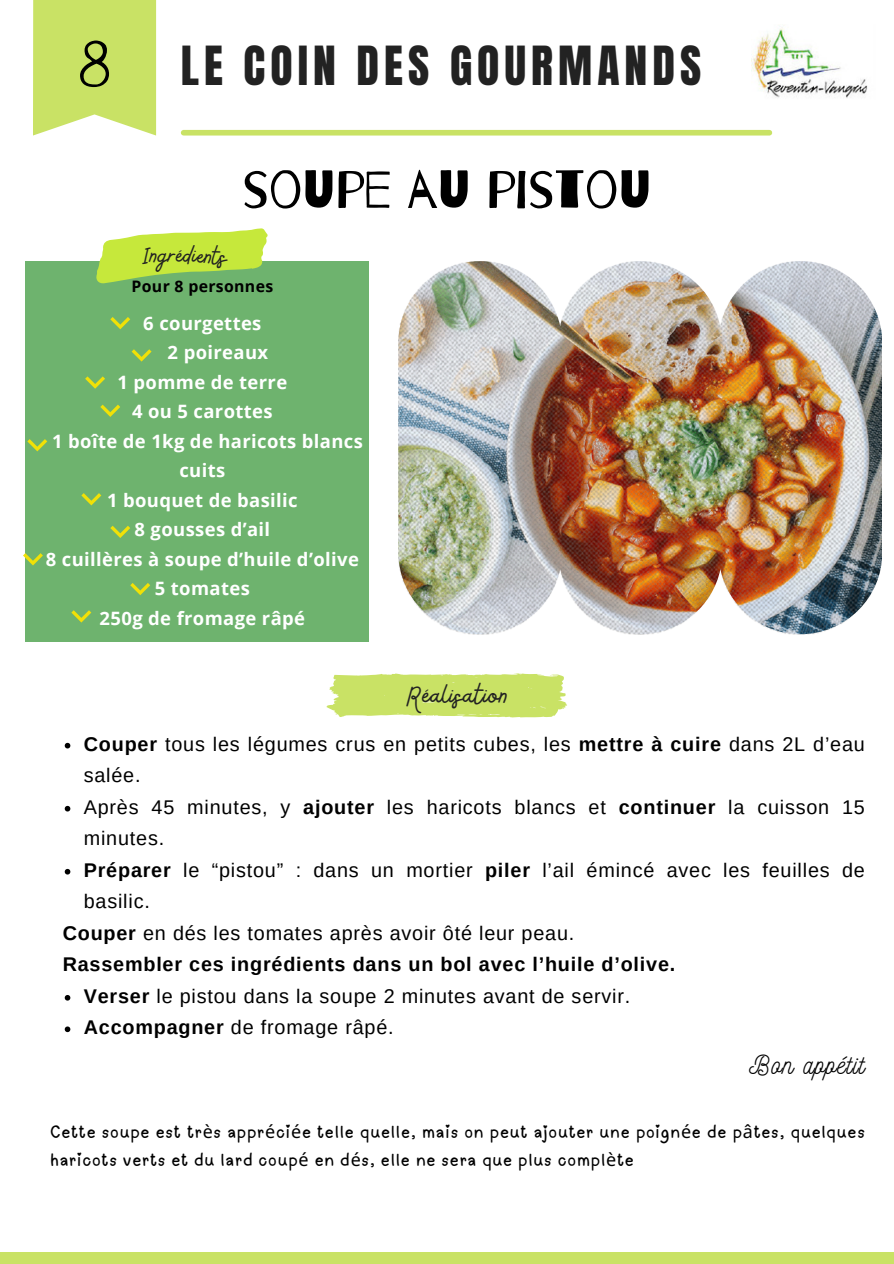
<style>
.page{position:relative;width:894px;height:1264px;background:#fff}
.page>*{position:absolute;margin:0;border:0;box-sizing:border-box;transform-origin:0 0}
.t1{font:63px "Barrio";color:#000}
.t2{font:52.5px "Barrio";color:#000}
.t3{font:45.9px "Anton";letter-spacing:.11em;color:#222}
.t4{font:30px "Bellaboo";color:#222}
.t5{font:27px "Bellaboo";color:#222}
.t6{font:26.4px "Nickainley";letter-spacing:.04em;color:#000}
.t7{font:19.8px/31.5px "Arimo";letter-spacing:.04em;color:#000}
.t8{font:700 19.8px/31.5px "Arimo";letter-spacing:.04em;color:#000}
.t9{font:700 18.45px "Open Sans";letter-spacing:.02em;color:#fff}
.t10{font:18px/28.2px "lulu";letter-spacing:.04em;color:#000}
.t11{font:700 15.9px "Open Sans";letter-spacing:.02em;color:#000}
.s1{font-weight:700}
.s2{font-weight:400}
.s3{font-family:"Noto Sans"}
</style>
<div class="page">
<div style="left:0;top:1252px;width:893px;height:11px;background:#c9e265"></div>
<img style="left:751px;top:27px;width:117px;height:71px">
<svg style="left:33px;top:0;width:123px;height:135px"></svg>
<div style="left:183px;top:130px;width:586px;height:5px;background:#c9e265"></div>
<svg style="left:326px;top:673px;width:241px;height:44px"></svg>
<div style="left:26px;top:261px;width:343px;height:381px;background:#6eb36e"></div>
<svg style="left:96px;top:228px;width:172px;height:56px"></svg>
<svg style="left:131px;top:349px;width:20px;height:12px"></svg>
<svg style="left:110px;top:317px;width:20px;height:12px"></svg>
<svg style="left:100px;top:404px;width:20px;height:13px"></svg>
<svg style="left:85px;top:376px;width:20px;height:13px"></svg>
<svg style="left:27px;top:439px;width:20px;height:12px"></svg>
<svg style="left:23px;top:553px;width:20px;height:12px"></svg>
<svg style="left:110px;top:526px;width:20px;height:12px"></svg>
<svg style="left:81px;top:493px;width:20px;height:12px"></svg>
<svg style="left:130px;top:583px;width:20px;height:12px"></svg>
<svg style="left:71px;top:610px;width:20px;height:12px"></svg>
<img style="left:398px;top:261px;width:483px;height:373px">
<svg style="left:65px;top:742px;width:5px;height:6px"></svg>
<svg style="left:65px;top:805px;width:5px;height:6px"></svg>
<svg style="left:65px;top:868px;width:5px;height:6px"></svg>
<svg style="left:65px;top:995px;width:5px;height:5px"></svg>
<svg style="left:65px;top:1026px;width:5px;height:6px"></svg>
<p class="t1" style="left:79px;top:31px;width:33px">8</p>
<p class="t3" style="left:181px;top:33px;width:522px">LE COIN DES GOURMANDS</p>
<p class="t5" style="left:143px;top:237px;width:85px;rotate:1deg">Ingrédients</p>
<p class="t2" style="left:242px;top:162px;width:410px">SOUPE AU PISTOU</p>
<h2 class="t11" style="left:131px;top:275px;width:143px">Pour 8 personnes</h2>
<p class="t9" style="left:143px;top:310px;width:120px">6 courgettes</p>
<h1 class="t9" style="left:167px;top:339px;width:102px">2 poireaux</h1>
<h1 class="t9" style="left:117px;top:369px;width:171px">1 pomme de terre</h1>
<h1 class="t9" style="left:132px;top:398px;width:142px">4 ou 5 carottes</h1>
<h1 class="t9" style="left:52px;top:428px;width:312px">1 boîte de 1kg de haricots blancs</h1>
<h1 class="t9" style="left:179px;top:457px;width:47px">cuits</h1>
<h1 class="t9" style="left:107px;top:487px;width:192px">1 bouquet de basilic</h1>
<h1 class="t9" style="left:134px;top:516px;width:137px">8 gousses d’ail</h1>
<h1 class="t9" style="left:46px;top:546px;width:314px">8 cuillères à soupe d’huile d’olive</h1>
<h1 class="t9" style="left:155px;top:575px;width:96px">5 tomates</h1>
<h1 class="t9" style="left:100px;top:605px;width:207px">250g de fromage râpé</h1>
<p class="t4" style="left:408px;top:676px;width:101px">Réalisation</p>
<h4 class="t7" style="left:84px;top:728px;width:782px"><span class="s1">Couper</span> tous les légumes crus en petits cubes, les <span class="s1">mettre à cuire</span> dans 2L d’eau salée.</h4>
<p class="t7" style="left:84px;top:791px;width:782px">Après 45 minutes, y <span class="s1">ajouter</span> les haricots blancs et <span class="s1">continuer</span> la cuisson 15 minutes.</p>
<p class="t7" style="left:84px;top:854px;width:782px"><span class="s1">Préparer</span> le “pistou” : dans un mortier <span class="s1">piler</span> l’ail émincé avec les feuilles de basilic.</p>
<p class="t8" style="left:63px;top:917px;width:614px">Couper <span class="s2">en dés les tomates après avoir ôté leur peau.<br></span>Rassembler ces ingrédients dans un bol avec l’huile d’olive.</p>
<p class="t7" style="left:84px;top:980px;width:548px"><span class="s1">Verser</span> le pistou dans la soupe 2 minutes avant de servir.</p>
<h5 class="t7" style="left:84px;top:1011px;width:311px"><span class="s1">Accompagner</span> de fromage râpé.</h5>
<p class="t6" style="left:749px;top:1047px;width:117px">Bon appétit</p>
<p class="t10" style="left:50px;top:1115px;width:816px">Cette soupe est tr<span class="s3">è</span>s appr<span class="s3">é</span>ci<span class="s3">é</span>e telle quelle, mais on peut ajouter une poign<span class="s3">é</span>e de p<span class="s3">â</span>tes, quelques haricots verts et du lard coup<span class="s3">é</span> en d<span class="s3">é</span>s, elle ne sera que plus compl<span class="s3">è</span>te</p>
</div>
